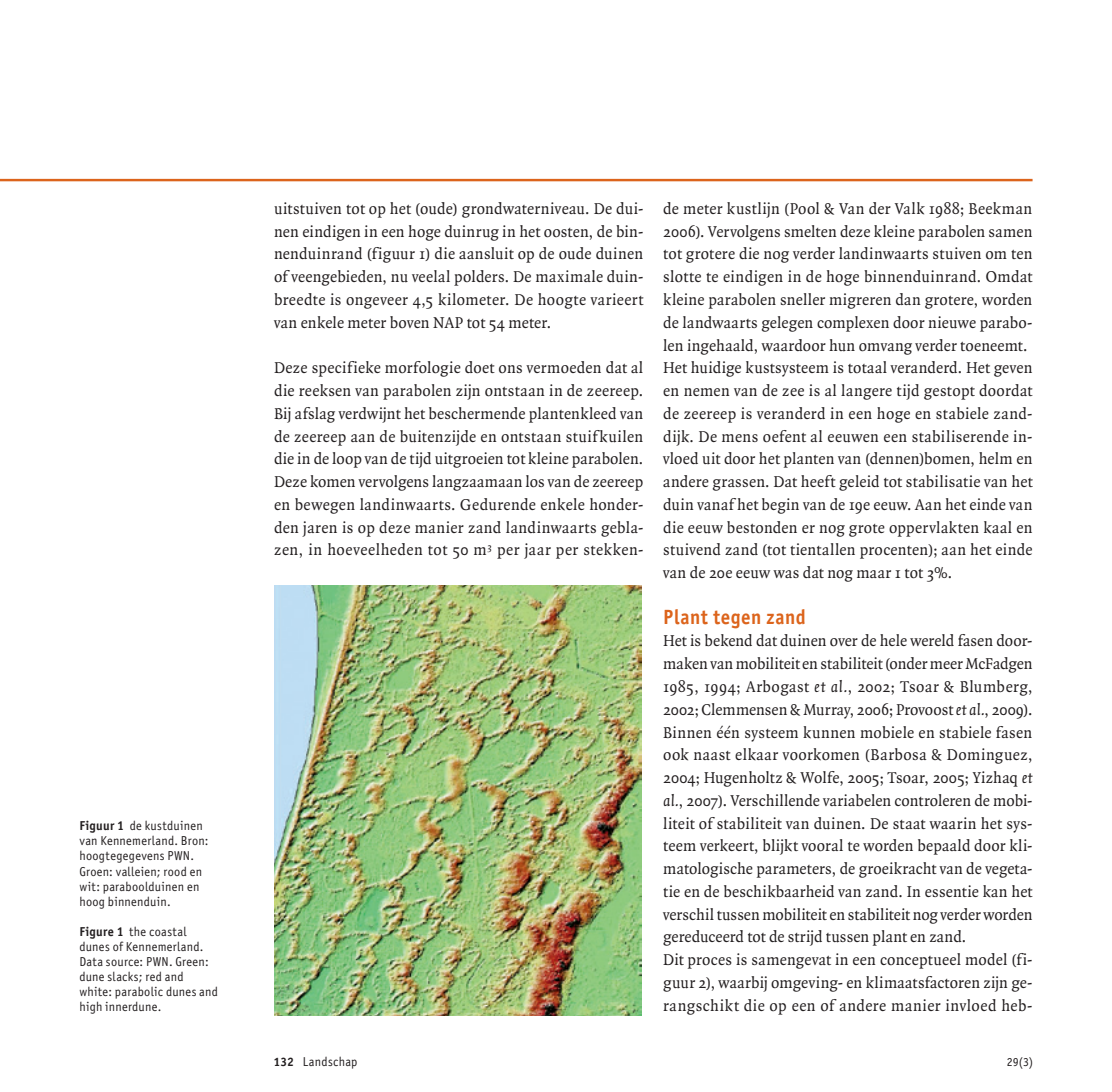
<style>
.page{position:relative;width:1112px;height:1092px;background:#fff}
.page>*{position:absolute;margin:0;border:0;box-sizing:border-box;transform-origin:0 0}
.Tussenkop_1{font:20.65px "Officina Sans Bold ITC";letter-spacing:.025em;color:#dc641c;scale:.92 1}
.PLATTE_TEKST{font:16.8px/22.8px "Quadraat";letter-spacing:.02em;color:#231f20;text-align:justify;scale:.96 1}
.Figuur{font:12.95px/15px "Officina Sans ITC";letter-spacing:.02em;color:#231f20;scale:.95 1}
.PLATTE_TEKST-2{font:12.25px "Officina Sans ITC";color:#231f20;scale:.96 1}
.s1{font-family:"Officina Sans Bold ITC"}
.s2{font-style:italic;font-size:16.97px}
.s3{font-family:"Officina Sans Bold ITC";font-size:12.25px}
</style>
<div class="page">
<hr style="left:0;top:179px;width:1032px;height:2px;background:#dc641c">
<img style="left:274px;top:585px;width:367px;height:430px">
<p class="Figuur" style="left:79px;top:818px;width:137px"><span class="s1">Figuur 1</span> de kustduinen van Kennemerland. Bron: hoogtegegevens PWN.<br>Groen: valleien; rood en wit: paraboolduinen en hoog binnenduin.</p>
<p class="Figuur" style="left:79px;top:923px;width:147px"><span class="s1">Figure 1</span> the coastal dunes of Kennemerland.<br>Data source: PWN. Green: dune slacks; red and white: parabolic dunes and high innerdune.</p>
<p class="PLATTE_TEKST" style="left:274px;top:198px;width:386px">uitstuiven tot op het (oude) grondwaterniveau. De dui&shy;nen eindigen in een hoge duinrug in het oosten, de bin&shy;nenduinrand (figuur 1) die aansluit op de oude duinen of veengebieden, nu veelal polders. De maximale duin&shy;breedte is ongeveer 4,5 kilometer. De hoogte varieert van enkele meter boven NAP tot 54 meter.</p>
<p class="PLATTE_TEKST" style="left:274px;top:357px;width:386px">Deze specifieke morfologie doet ons vermoeden dat al die reeksen van parabolen zijn ontstaan in de zeereep.<br>Bij afslag verdwijnt het beschermende plantenkleed van de zeereep aan de buitenzijde en ontstaan stuifkuilen die in de loop van de tijd uitgroeien tot kleine parabolen.<br>Deze komen vervolgens langzaamaan los van de zeereep en bewegen landinwaarts. Gedurende enkele honder&shy;den jaren is op deze manier zand landinwaarts gebla&shy;zen, in hoeveelheden tot 50 m<sup>3</sup> per jaar per stekken-</p>
<p class="PLATTE_TEKST" style="left:663px;top:198px;width:386px">de meter kustlijn (Pool &amp; Van der Valk 1988; Beekman 2006). Vervolgens smelten deze kleine parabolen samen tot grotere die nog verder landinwaarts stuiven om ten slotte te eindigen in de hoge binnenduinrand. Omdat kleine parabolen sneller migreren dan grotere, worden de landwaarts gelegen complexen door nieuwe parabo&shy;len ingehaald, waardoor hun omvang verder toeneemt.</p>
<p class="PLATTE_TEKST" style="left:663px;top:357px;width:386px">Het huidige kustsysteem is totaal veranderd. Het geven en nemen van de zee is al langere tijd gestopt doordat de zeereep is veranderd in een hoge en stabiele zand&shy;dijk. De mens oefent al eeuwen een stabiliserende in&shy;vloed uit door het planten van (dennen)bomen, helm en andere grassen. Dat heeft geleid tot stabilisatie van het duin vanaf het begin van de 19e eeuw. Aan het einde van die eeuw bestonden er nog grote oppervlakten kaal en stuivend zand (tot tientallen procenten); aan het einde van de 20e eeuw was dat nog maar 1 tot 3%.</p>
<p class="Tussenkop_1" style="left:663px;top:604px;width:156px">Plant tegen zand</p>
<p class="PLATTE_TEKST" style="left:663px;top:630px;width:386px">Het is bekend dat duinen over de hele wereld fasen door&shy;maken van mobiliteit en stabiliteit (onder meer McFadgen 1985, 1994; Arbogast <span class="s2">et al.</span>, 2002; Tsoar &amp; Blumberg, 2002; Clemmensen &amp; Murray, 2006; Provoost <span class="s2">et al.</span>, 2009).<br>Binnen één systeem kunnen mobiele en stabiele fasen ook naast elkaar voorkomen (Barbosa &amp; Dominguez, 2004; Hugenholtz &amp; Wolfe, 2005; Tsoar, 2005; Yizhaq <span class="s2">et al.</span>, 2007). Verschillende variabelen controleren de mobi&shy;liteit of stabiliteit van duinen. De staat waarin het sys&shy;teem verkeert, blijkt vooral te worden bepaald door kli&shy;matologische parameters, de groeikracht van de vegeta&shy;tie en de beschikbaarheid van zand. In essentie kan het verschil tussen mobiliteit en stabiliteit nog verder worden gereduceerd tot de strijd tussen plant en zand.</p>
<p class="PLATTE_TEKST" style="left:663px;top:948px;width:386px">Dit proces is samengevat in een conceptueel model (fi&shy;guur 2), waarbij omgeving- en klimaatsfactoren zijn ge&shy;rangschikt die op een of andere manier invloed heb-</p>
<p class="Figuur" style="left:273px;top:1054px;width:90px"><span class="s3">132</span> Landschap</p>
<p class="PLATTE_TEKST-2" style="left:1006px;top:1054px;width:29px">29(3)</p>
</div>
